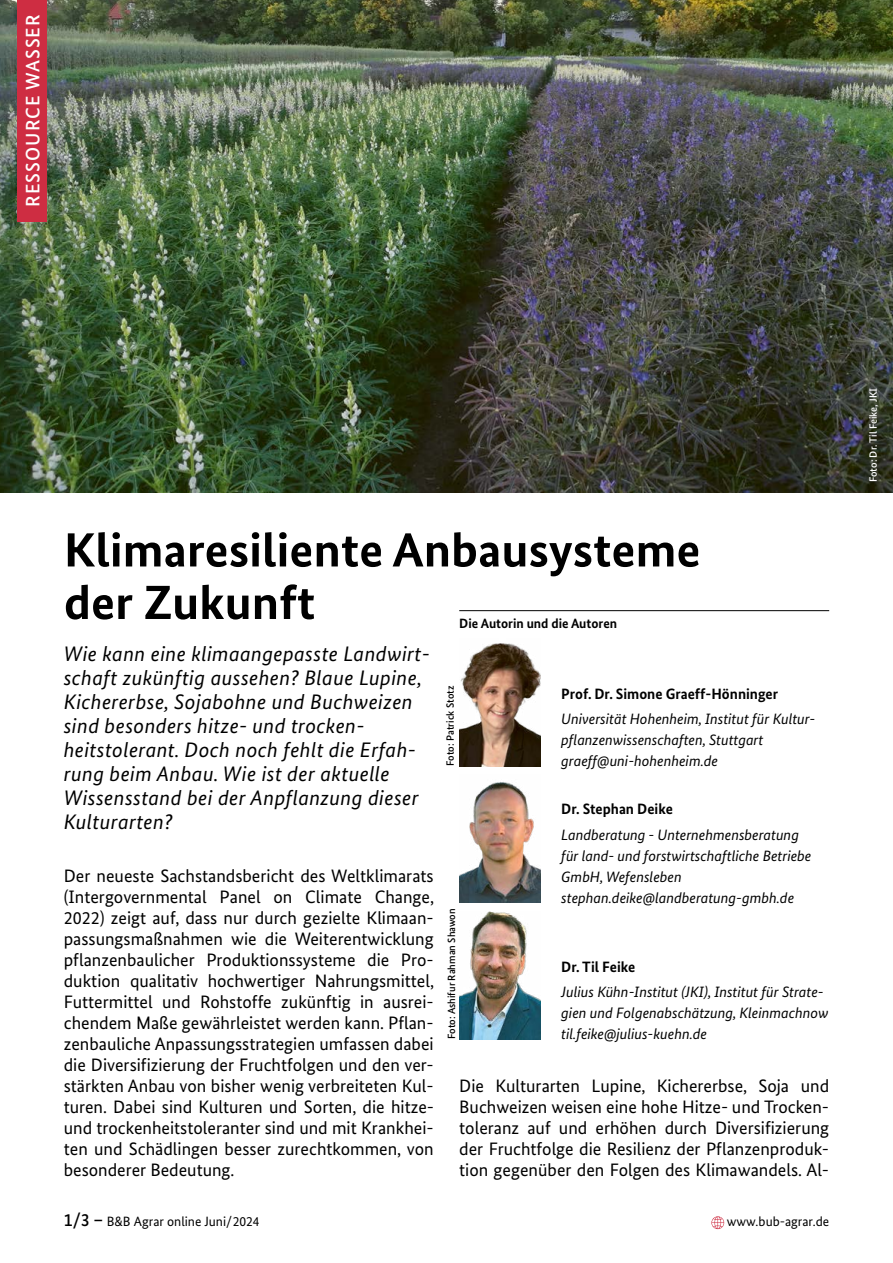
<style>
.page{position:relative;width:893px;height:1263px;background:#fff}
.page>*{position:absolute;margin:0;border:0;box-sizing:border-box;transform-origin:0 0}
.t1{font:700 48px/52.5px "Bundes Sans";color:#000;scale:1.05 1}
.t2{font:italic 21px/24px "Bundes Sans";letter-spacing:.02em;color:#000}
.t3{font:500 19.5px "Bundes Sans";letter-spacing:.05em;color:#fff}
.t4{font:18px/21px "Bundes Sans";color:#000;text-align:justify}
.t5{font:italic 15px/21px "Bundes Sans";color:#000}
.t6{font:700 15px "Bundes Sans";color:#000}
.t7{font:13.5px "Bundes Sans";color:#000}
.t8{font:700 13.5px "Bundes Sans";color:#000}
.t9{font:500 10.5px "Bundes Sans";color:#000}
.t10{font:500 10.5px "Bundes Sans";color:#fff}
.s1{font-weight:500;font-size:18px}
</style>
<div class="page">
<img style="left:0;top:0;width:893px;height:493px">
<div style="left:17px;top:0;width:30px;height:221px;background:#ce2d42"></div>
<hr style="left:459px;top:610px;width:370px;height:1px;background:#000">
<img style="left:459px;top:643px;width:81px;height:123px">
<img style="left:459px;top:782px;width:81px;height:120px">
<img style="left:459px;top:911px;width:81px;height:128px">
<svg style="left:711px;top:1216px;width:13px;height:13px"></svg>
<p class="t3" style="left:21px;top:207px;width:194px;rotate:-90deg">RESSOURCE WASSER</p>
<h1 class="t1" style="left:64px;top:523px;width:608px">Klimaresiliente Anbausysteme der Zukunft</h1>
<p class="t8" style="left:459px;top:615px;width:159px">Die Autorin und die Autoren</p>
<p class="t2" style="left:64px;top:641px;width:368px">Wie kann eine klimaangepasste Landwirt&shy;schaft zukünftig aussehen? Blaue Lupine, Kichererbse, Sojabohne und Buchweizen sind besonders hitze- und trocken&shy;heitstolerant. Doch noch fehlt die Erfah&shy;rung beim Anbau. Wie ist der aktuelle Wissensstand bei der Anpflanzung dieser Kulturarten?</p>
<p class="t4" style="left:64px;top:865px;width:372px">Der neueste Sachstandsbericht des Weltklimarats (Intergovernmental Panel on Climate Change, 2022) zeigt auf, dass nur durch gezielte Klimaan&shy;passungsmaßnahmen wie die Weiterentwicklung pflanzenbaulicher Produktionssysteme die Pro&shy;duktion qualitativ hochwertiger Nahrungsmittel, Futtermittel und Rohstoffe zukünftig in ausrei&shy;chendem Maße gewährleistet werden kann. Pflan&shy;zenbauliche Anpassungsstrategien umfassen dabei die Diversifizierung der Fruchtfolgen und den ver&shy;stärkten Anbau von bisher wenig verbreiteten Kul&shy;turen. Dabei sind Kulturen und Sorten, die hitze&shy;und trockenheitstoleranter sind und mit Krankhei&shy;ten und Schädlingen besser zurechtkommen, von besonderer Bedeutung.</p>
<p class="t9" style="left:444px;top:766px;width:82px;rotate:-90deg">Foto: Patrick Stotz</p>
<p class="t9" style="left:445px;top:1039px;width:132px;rotate:-90deg">Foto: Ashifur Rahman Shawon</p>
<p class="t6" style="left:561px;top:684px;width:218px">Prof. Dr. Simone Graeff-Hönninger</p>
<p class="t5" style="left:561px;top:708px;width:255px">Universität Hohenheim, Institut für Kultur&shy;pflanzenwissenschaften, Stuttgart graeff@uni-hohenheim.de</p>
<p class="t6" style="left:561px;top:800px;width:113px">Dr. Stephan Deike</p>
<p class="t5" style="left:561px;top:824px;width:252px">Landberatung - Unternehmensberatung für land- und forstwirtschaftliche Betriebe GmbH, Wefensleben stephan.deike@landberatung-gmbh.de</p>
<p class="t6" style="left:561px;top:957px;width:76px">Dr. Til Feike</p>
<p class="t5" style="left:561px;top:981px;width:269px">Julius Kühn-Institut (JKI), Institut für Strate&shy;gien und Folgenabschätzung, Kleinmachnow til.feike@julius-kuehn.de</p>
<p class="t4" style="left:459px;top:1075px;width:371px">Die Kulturarten Lupine, Kichererbse, Soja und Buchweizen weisen eine hohe Hitze- und Trocken&shy;toleranz auf und erhöhen durch Diversifizierung der Fruchtfolge die Resilienz der Pflanzenproduk&shy;tion gegenüber den Folgen des Klimawandels. Al-</p>
<p class="t7" style="left:64px;top:1213px;width:197px"><span class="s1">1/3 –</span> B&amp;B Agrar online Juni/2024</p>
<p class="t7" style="left:727px;top:1213px;width:104px">www.bub-agrar.de</p>
<p class="t10" style="left:867px;top:482px;width:96px;rotate:-90deg">Foto: Dr. Til Feike, JKI</p>
</div>
